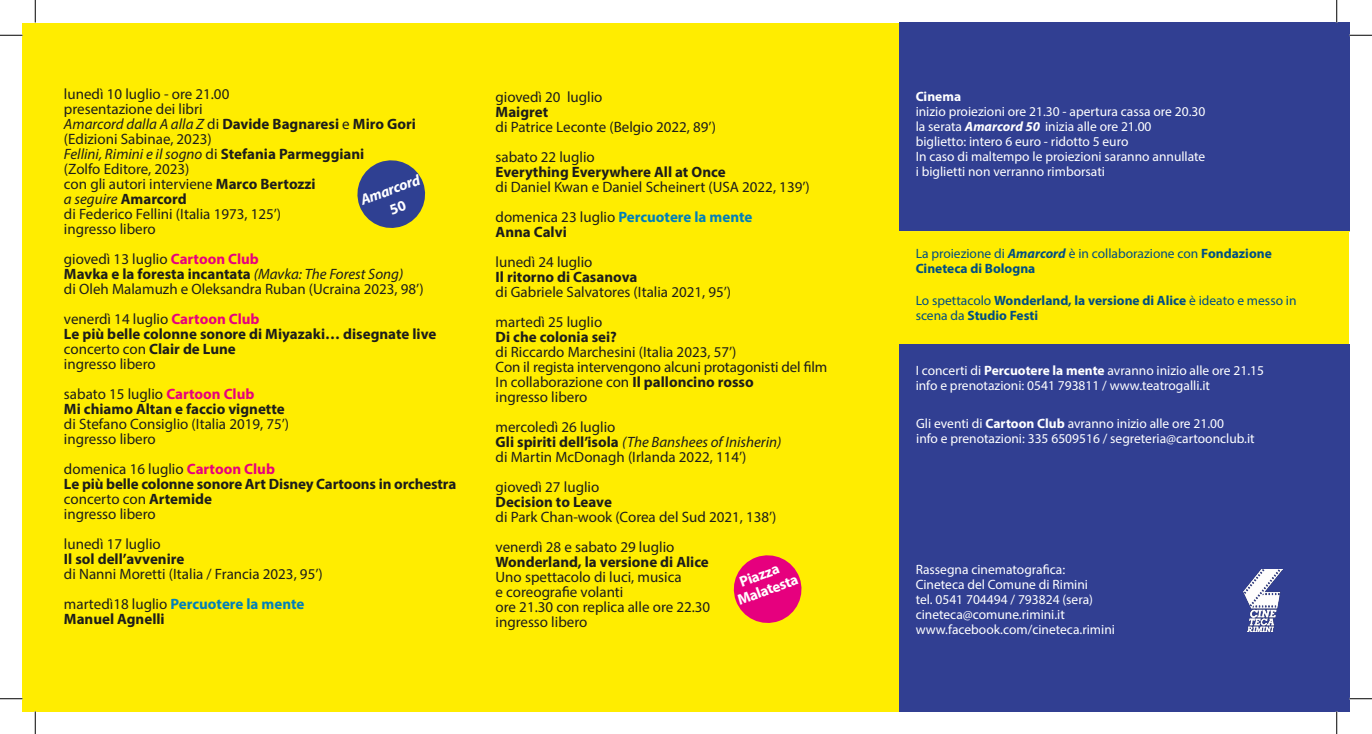
<style>
.page{position:relative;width:1372px;height:734px;background:#fff}
.page>*{position:absolute;margin:0;border:0;box-sizing:border-box;transform-origin:0 0}
.t1{font:15px "Myriad Pro";color:#1d1d1b}
.t2{font:700 15px "Myriad Pro";color:#1d1d1b}
.t3{font:italic 15px "Myriad Pro";color:#1d1d1b}
.t4{font:700 15px "Myriad Pro";color:#007fba}
.t5{font:700 15px "Myriad Pro";color:#fff}
.t6{font:italic 700 15px "Myriad Pro";color:#fff}
.t7{font:13.5px/15px "Myriad Pro";color:#fff}
.t8{font:700 13.5px/15px "Myriad Pro";color:#004e83}
.t9{font:13.5px/15px "Myriad Pro";color:#004e83}
.t10{font:700 13.5px "Myriad Pro";color:#fff}
.s1{font-weight:400;font-style:italic}
.s2{font-weight:400}
.s3{font-style:normal}
.s4{font-weight:700;font-style:normal}
.s5{font-weight:700}
.s6{font-weight:700;color:#e6007e}
.s7{font-weight:400;color:#1d1d1b}
.s8{font-weight:700;font-style:italic}
</style>
<div class="page">
<div style="left:22px;top:23px;width:1326px;height:688px;background:#ffed00"></div>
<div style="left:898px;top:23px;width:451px;height:209px;background:#313f92"></div>
<hr style="left:898px;top:231px;width:451px;height:1px;background:#fdeb12">
<div style="left:898px;top:344px;width:451px;height:216px;background:#313f92"></div>
<div style="left:898px;top:547px;width:451px;height:164px;background:#313f92"></div>
<svg style="left:733px;top:555px;width:69px;height:68px"></svg>
<img style="left:1243px;top:569px;width:39px;height:62px">
<svg style="left:0;top:35px;width:22px;height:1px"></svg>
<svg style="left:1349px;top:35px;width:23px;height:1px"></svg>
<svg style="left:0;top:698px;width:22px;height:1px"></svg>
<svg style="left:1349px;top:698px;width:23px;height:1px"></svg>
<svg style="left:35px;top:0;width:1px;height:23px"></svg>
<svg style="left:35px;top:711px;width:1px;height:23px"></svg>
<svg style="left:1336px;top:0;width:1px;height:23px"></svg>
<svg style="left:1336px;top:711px;width:1px;height:23px"></svg>
<svg style="left:357px;top:160px;width:69px;height:68px"></svg>
<p class="t1" style="left:64px;top:85px;width:167px">lunedì 10 luglio - ore 21.00</p>
<p class="t1" style="left:64px;top:100px;width:140px">presentazione dei libri</p>
<p class="t2" style="left:64px;top:114px;width:353px"><span class="s1">Amarcord dalla A alla Z</span> <span class="s2">di</span> Davide Bagnaresi <span class="s2">e</span> Miro Gori</p>
<p class="t1" style="left:64px;top:130px;width:149px">(Edizioni Sabinae, 2023)</p>
<p class="t3" style="left:64px;top:145px;width:302px">Fellini, Rimini e il sogno <span class="s3">di</span> <span class="s4">Stefania Parmeggiani</span></p>
<p class="t1" style="left:64px;top:160px;width:127px">(Zolfo Editore, 2023)</p>
<p class="t1" style="left:64px;top:175px;width:253px">con gli autori interviene <span class="s5">Marco Bertozzi</span></p>
<p class="t3" style="left:64px;top:190px;width:124px">a seguire <span class="s4">Amarcord</span></p>
<p class="t1" style="left:64px;top:205px;width:219px">di Federico Fellini (Italia 1973, 125’)</p>
<p class="t1" style="left:64px;top:220px;width:93px">ingresso libero</p>
<p class="t1" style="left:64px;top:250px;width:196px">giovedì 13 luglio <span class="s6">Cartoon Club</span></p>
<p class="t2" style="left:64px;top:264px;width:341px">Mavka e la foresta incantata <span class="s1">(Mavka: The Forest Song)</span></p>
<p class="t1" style="left:64px;top:280px;width:361px">di Oleh Malamuzh e Oleksandra Ruban (Ucraina 2023, 98’)</p>
<p class="t1" style="left:64px;top:310px;width:197px">venerdì 14 luglio <span class="s6">Cartoon Club</span></p>
<p class="t2" style="left:64px;top:324px;width:374px">Le più belle colonne sonore di Miyazaki… disegnate live</p>
<p class="t1" style="left:64px;top:340px;width:173px">concerto con <span class="s5">Clair de Lune</span></p>
<p class="t1" style="left:64px;top:355px;width:93px">ingresso libero</p>
<p class="t1" style="left:64px;top:385px;width:192px">sabato 15 luglio <span class="s6">Cartoon Club</span></p>
<p class="t2" style="left:64px;top:399px;width:222px">Mi chiamo Altan e faccio vignette</p>
<p class="t1" style="left:64px;top:415px;width:227px">di Stefano Consiglio (Italia 2019, 75’)</p>
<p class="t1" style="left:64px;top:430px;width:93px">ingresso libero</p>
<p class="t1" style="left:64px;top:460px;width:212px">domenica 16 luglio <span class="s6">Cartoon Club</span></p>
<p class="t2" style="left:64px;top:474px;width:394px">Le più belle colonne sonore Art Disney Cartoons in orchestra</p>
<p class="t1" style="left:64px;top:490px;width:150px">concerto con <span class="s5">Artemide</span></p>
<p class="t1" style="left:64px;top:505px;width:93px">ingresso libero</p>
<p class="t1" style="left:64px;top:535px;width:98px">lunedì 17 luglio</p>
<p class="t2" style="left:64px;top:549px;width:122px">Il sol dell’avvenire</p>
<p class="t1" style="left:64px;top:565px;width:260px">di Nanni Moretti (Italia / Francia 2023, 95’)</p>
<p class="t4" style="left:64px;top:594px;width:242px"><span class="s7">martedì18 luglio</span> Percuotere la mente</p>
<p class="t2" style="left:64px;top:609px;width:102px">Manuel Agnelli</p>
<p class="t6" style="left:358px;top:191px;width:64px;rotate:-20deg">Amarcord</p>
<p class="t1" style="left:495px;top:88px;width:108px">giovedì 20 luglio</p>
<p class="t2" style="left:495px;top:102px;width:54px">Maigret</p>
<p class="t1" style="left:495px;top:118px;width:222px">di Patrice Leconte (Belgio 2022, 89’)</p>
<p class="t1" style="left:495px;top:148px;width:101px">sabato 22 luglio</p>
<p class="t2" style="left:495px;top:162px;width:231px">Everything Everywhere All at Once</p>
<p class="t1" style="left:495px;top:178px;width:316px">di Daniel Kwan e Daniel Scheinert (USA 2022, 139’)</p>
<p class="t4" style="left:495px;top:207px;width:258px"><span class="s7">domenica 23 luglio</span> Percuotere la mente</p>
<p class="t2" style="left:495px;top:222px;width:73px">Anna Calvi</p>
<p class="t1" style="left:495px;top:253px;width:98px">lunedì 24 luglio</p>
<p class="t2" style="left:495px;top:267px;width:143px">Il ritorno di Casanova</p>
<p class="t1" style="left:495px;top:283px;width:237px">di Gabriele Salvatores (Italia 2021, 95’)</p>
<p class="t1" style="left:495px;top:313px;width:108px">martedì 25 luglio</p>
<p class="t2" style="left:495px;top:327px;width:123px">Di che colonia sei?</p>
<p class="t1" style="left:495px;top:343px;width:242px">di Riccardo Marchesini (Italia 2023, 57’)</p>
<p class="t1" style="left:495px;top:358px;width:333px">Con il regista intervengono alcuni protagonisti del film</p>
<p class="t1" style="left:495px;top:373px;width:260px">In collaborazione con <span class="s5">Il palloncino rosso</span></p>
<p class="t1" style="left:495px;top:388px;width:93px">ingresso libero</p>
<p class="t1" style="left:495px;top:418px;width:121px">mercoledì 26 luglio</p>
<p class="t3" style="left:495px;top:432px;width:287px"><span class="s4">Gli spiriti dell’isola</span> (The Banshees of Inisherin)</p>
<p class="t1" style="left:495px;top:448px;width:252px">di Martin McDonagh (Irlanda 2022, 114’)</p>
<p class="t1" style="left:495px;top:478px;width:105px">giovedì 27 luglio</p>
<p class="t2" style="left:495px;top:492px;width:118px">Decision to Leave</p>
<p class="t1" style="left:495px;top:508px;width:282px">di Park Chan-wook (Corea del Sud 2021, 138’)</p>
<p class="t1" style="left:495px;top:538px;width:180px">venerdì 28 e sabato 29 luglio</p>
<p class="t2" style="left:495px;top:552px;width:215px">Wonderland, la versione di Alice</p>
<p class="t1" style="left:495px;top:568px;width:188px">Uno spettacolo di luci, musica</p>
<p class="t1" style="left:495px;top:583px;width:129px">e coreografie volanti</p>
<p class="t1" style="left:495px;top:598px;width:216px">ore 21.30 con replica alle ore 22.30</p>
<p class="t1" style="left:495px;top:613px;width:93px">ingresso libero</p>
<p class="t5" style="left:737px;top:573px;width:43px;rotate:-20deg">Piazza</p>
<p class="t5" style="left:734px;top:591px;width:65px;rotate:-20deg">Malatesta</p>
<p class="t10" style="left:915px;top:87px;width:47px">Cinema</p>
<p class="t7" style="left:915px;top:103px;width:291px">inizio proiezioni ore 21.30 - apertura cassa ore 20.30</p>
<p class="t7" style="left:915px;top:118px;width:237px">la serata <span class="s8">Amarcord 50</span> inizia alle ore 21.00</p>
<p class="t7" style="left:915px;top:133px;width:214px">biglietto: intero 6 euro - ridotto 5 euro</p>
<p class="t7" style="left:915px;top:148px;width:291px">In caso di maltempo le proiezioni saranno annullate i biglietti non verranno rimborsati</p>
<p class="t9" style="left:915px;top:246px;width:358px">La proiezione di <span class="s8">Amarcord</span> è in collaborazione con <span class="s5">Fondazione<br>Cineteca di Bologna</span></p>
<p class="t8" style="left:915px;top:292px;width:382px"><span class="s2">Lo spettacolo</span> Wonderland, la versione di Alice <span class="s2">è ideato e messo in scena da</span> Studio Festi</p>
<p class="t7" style="left:915px;top:363px;width:350px">I concerti di <span class="s5">Percuotere la mente</span> avranno inizio alle ore 21.15</p>
<p class="t7" style="left:915px;top:378px;width:296px">info e prenotazioni: 0541 793811 / www.teatrogalli.it</p>
<p class="t7" style="left:916px;top:415px;width:309px">Gli eventi di <span class="s5">Cartoon Club</span> avranno inizio alle ore 21.00</p>
<p class="t7" style="left:916px;top:430px;width:340px">info e prenotazioni: 335 6509516 / segreteria@cartoonclub.it</p>
<p class="t7" style="left:915px;top:561px;width:151px">Rassegna cinematografica:</p>
<p class="t7" style="left:915px;top:576px;width:174px">Cineteca del Comune di Rimini</p>
<p class="t7" style="left:915px;top:591px;width:179px">tel. 0541 704494 / 793824 (sera)</p>
<p class="t7" style="left:915px;top:606px;width:151px">cineteca@comune.rimini.it</p>
<p class="t7" style="left:915px;top:621px;width:201px">www.facebook.com/cineteca.rimini</p>
</div>
